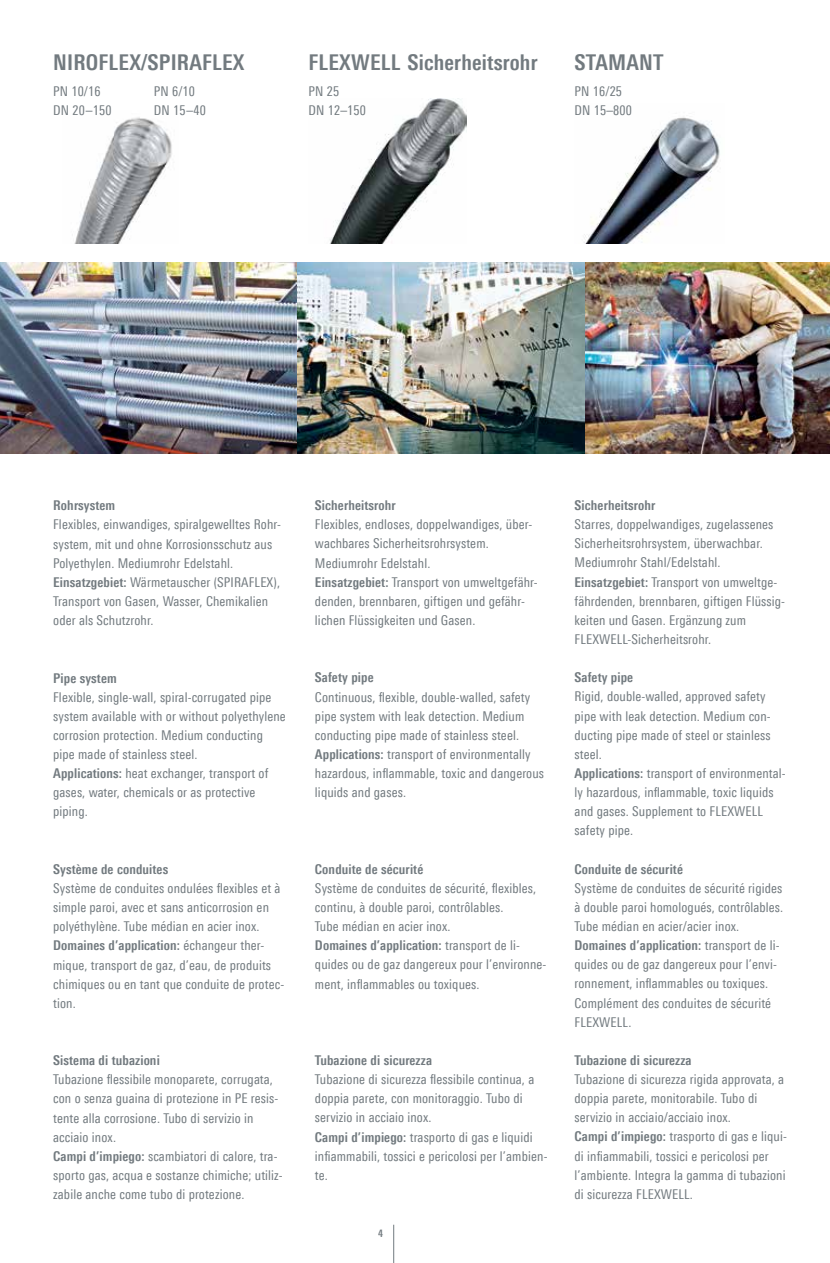
<style>
.page{position:relative;width:830px;height:1263px;background:#fff}
.page>*{position:absolute;margin:0;border:0;box-sizing:border-box;transform-origin:0 0}
.t1{font:700 21.75px "Linotype Univers 620 Cn";letter-spacing:.01em;color:#727a7f}
.t2{font:13.5px/19.2px "Linotype Univers 420 Cn";letter-spacing:.01em;color:#727a7f}
.t3{font:700 13.5px "Linotype Univers 620 Cn";letter-spacing:.01em;color:#727a7f}
.t4{font:700 10.5px "Linotype Univers 620 Cn";color:#727a7f}
.s1{font-family:"Linotype Univers 620 Cn";font-weight:700}
.s2{font-family:"Linotype Univers 420 Cn";font-weight:400}
</style>
<div class="page">
<hr style="left:393px;top:1225px;width:1px;height:38px;background:#727a7f">
<img style="left:72px;top:117px;width:100px;height:126px">
<img style="left:329px;top:99px;width:137px;height:144px">
<img style="left:584px;top:117px;width:136px;height:126px">
<img style="left:298px;top:263px;width:531px;height:191px">
<img style="left:0;top:263px;width:296px;height:191px">
<h1 class="t1" style="left:53px;top:49px;width:193px">NIROFLEX/SPIRAFLEX</h1>
<p class="t2" style="left:53px;top:81px;width:49px">PN 10/16</p>
<p class="t2" style="left:154px;top:81px;width:43px">PN 6/10</p>
<p class="t2" style="left:53px;top:100px;width:60px">DN 20–150</p>
<p class="t2" style="left:154px;top:100px;width:53px">DN 15–40</p>
<h1 class="t1" style="left:308px;top:49px;width:230px">FLEXWELL Sicherheitsrohr</h1>
<p class="t2" style="left:308px;top:81px;width:59px">PN 25<br>DN 12–150</p>
<h1 class="t1" style="left:574px;top:49px;width:90px">STAMANT</h1>
<p class="t2" style="left:574px;top:81px;width:59px">PN 16/25<br>DN 15–800</p>
<p class="t3" style="left:53px;top:497px;width:64px">Rohrsystem</p>
<p class="t2" style="left:53px;top:515px;width:229px">Flexibles, einwandiges, spiralgewelltes Rohr&shy;system, mit und ohne Korrosionsschutz aus Polyethylen. Mediumrohr Edelstahl.<br><span class="s1">Einsatzgebiet:</span> Wärmetauscher (SPIRAFLEX), Transport von Gasen, Wasser, Chemikalien oder als Schutzrohr.</p>
<p class="t3" style="left:53px;top:670px;width:65px">Pipe system</p>
<p class="t2" style="left:53px;top:687px;width:234px">Flexible, single-wall, spiral-corrugated pipe system available with or without polyethylene corrosion protection. Medium conducting pipe made of stainless steel.<br><span class="s1">Applications:</span> heat exchanger, transport of gases, water, chemicals or as protective piping.</p>
<p class="t3" style="left:53px;top:861px;width:116px">Système de conduites</p>
<p class="t2" style="left:53px;top:878px;width:228px">Système de conduites ondulées flexibles et à simple paroi, avec et sans anticorrosion en polyéthylène. Tube médian en acier inox.</p>
<p class="t3" style="left:53px;top:937px;width:212px">Domaines d’application: <span class="s2">échangeur ther-</span></p>
<p class="t2" style="left:53px;top:955px;width:232px">mique, transport de gaz, d’eau, de produits chimiques ou en tant que conduite de protec&shy;tion.</p>
<p class="t3" style="left:53px;top:1052px;width:108px">Sistema di tubazioni</p>
<p class="t2" style="left:53px;top:1070px;width:231px">Tubazione flessibile monoparete, corrugata, con o senza guaina di protezione in PE resis&shy;tente alla corrosione. Tubo di servizio in acciaio inox.<br><span class="s1">Campi d’impiego:</span> scambiatori di calore, tra&shy;sporto gas, acqua e sostanze chimiche; utiliz&shy;zabile anche come tubo di protezione.</p>
<p class="t3" style="left:315px;top:497px;width:82px">Sicherheitsrohr</p>
<p class="t2" style="left:315px;top:515px;width:224px">Flexibles, endloses, doppelwandiges, über&shy;wachbares Sicherheitsrohrsystem.<br>Mediumrohr Edelstahl.<br><span class="s1">Einsatzgebiet:</span> Transport von umweltgefähr&shy;denden, brennbaren, giftigen und gefähr&shy;lichen Flüssigkeiten und Gasen.</p>
<p class="t3" style="left:315px;top:669px;width:60px">Safety pipe</p>
<p class="t2" style="left:315px;top:687px;width:230px">Continuous, flexible, double-walled, safety pipe system with leak detection. Medium conducting pipe made of stainless steel.<br><span class="s1">Applications:</span> transport of environmentally hazardous, inflammable, toxic and dangerous liquids and gases.</p>
<p class="t3" style="left:315px;top:861px;width:110px">Conduite de sécurité</p>
<p class="t2" style="left:315px;top:878px;width:223px">Système de conduites de sécurité, flexibles, continu, à double paroi, contrôlables.<br>Tube médian en acier inox.</p>
<p class="t3" style="left:315px;top:937px;width:206px">Domaines d’application: <span class="s2">transport de li-</span></p>
<p class="t2" style="left:315px;top:955px;width:233px">quides ou de gaz dangereux pour l’environne&shy;ment, inflammables ou toxiques.</p>
<p class="t3" style="left:315px;top:1052px;width:118px">Tubazione di sicurezza</p>
<p class="t2" style="left:315px;top:1070px;width:234px">Tubazione di sicurezza flessibile continua, a doppia parete, con monitoraggio. Tubo di servizio in acciaio inox.<br><span class="s1">Campi d’impiego:</span> trasporto di gas e liquidi infiammabili, tossici e pericolosi per l’ambien&shy;te.</p>
<p class="t4" style="left:378px;top:1227px;width:6px">4</p>
<p class="t3" style="left:574px;top:497px;width:82px">Sicherheitsrohr</p>
<p class="t2" style="left:574px;top:515px;width:212px">Starres, doppelwandiges, zugelassenes Sicherheitsrohrsystem, überwachbar.<br>Mediumrohr Stahl/Edelstahl.<br><span class="s1">Einsatzgebiet:</span> Transport von umweltge&shy;fährdenden, brennbaren, giftigen Flüssig&shy;keiten und Gasen. Ergänzung zum FLEXWELL-Sicherheitsrohr.</p>
<p class="t3" style="left:574px;top:669px;width:60px">Safety pipe</p>
<p class="t2" style="left:574px;top:687px;width:212px">Rigid, double-walled, approved safety pipe with leak detection. Medium con&shy;ducting pipe made of steel or stainless steel.<br><span class="s1">Applications:</span> transport of environmental&shy;ly hazardous, inflammable, toxic liquids and gases. Supplement to FLEXWELL safety pipe.</p>
<p class="t3" style="left:574px;top:861px;width:110px">Conduite de sécurité</p>
<p class="t2" style="left:574px;top:878px;width:210px;text-align:justify">Système de conduites de sécurité rigides à double paroi homologués, contrôlables.<br>Tube médian en acier/acier inox.</p>
<p class="t3" style="left:574px;top:937px;width:206px">Domaines d’application: <span class="s2">transport de li-</span></p>
<p class="t2" style="left:574px;top:955px;width:204px">quides ou de gaz dangereux pour l’envi&shy;ronnement, inflammables ou toxiques.<br>Complément des conduites de sécurité<br>FLEXWELL.</p>
<p class="t3" style="left:574px;top:1052px;width:118px">Tubazione di sicurezza</p>
<p class="t2" style="left:574px;top:1069px;width:214px">Tubazione di sicurezza rigida approvata, a doppia parete, monitorabile. Tubo di servizio in acciaio/acciaio inox.<br><span class="s1">Campi d’impiego:</span> trasporto di gas e liqui&shy;di infiammabili, tossici e pericolosi per l’ambiente. Integra la gamma di tubazioni di sicurezza FLEXWELL.</p>
</div>
